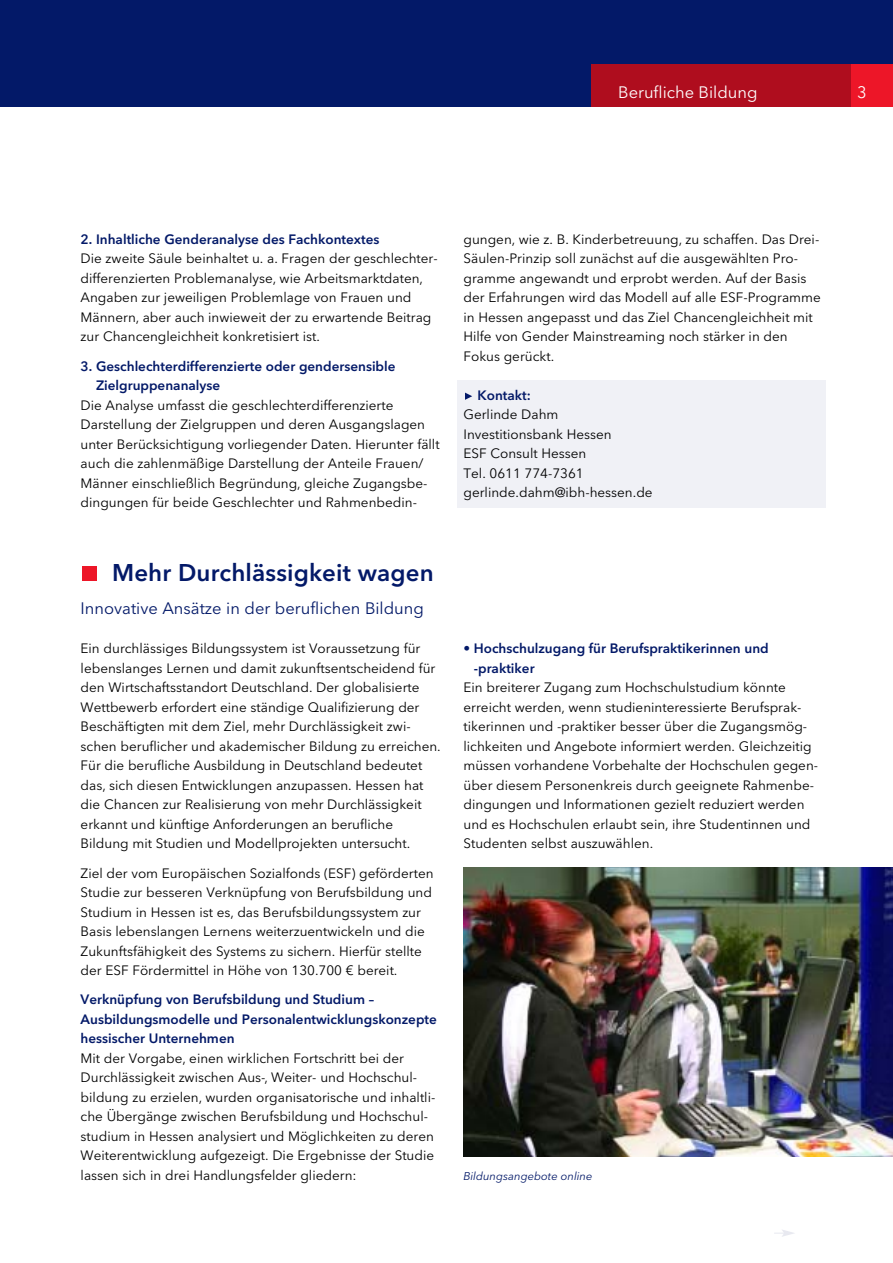
<style>
.page{position:relative;width:893px;height:1263px;background:#fff}
.page>*{position:absolute;margin:0;border:0;box-sizing:border-box;transform-origin:0 0}
.t1{font:600 24px "Avenir Next LT Pro";letter-spacing:.005em;color:#031968}
.t2{font:16.5px "Avenir Next LT Pro";color:#031968}
.t3{font:16.5px "Avenir Next LT Pro";color:#fff}
.t4{font:13.5px/19.5px "Avenir Next LT Pro";color:#000}
.t5{font:600 13.5px/19.5px "Avenir Next LT Pro";color:#031968}
.t6{font:italic 11.25px "Avenir Next LT Pro";color:#031968}
</style>
<div class="page">
<div style="left:457px;top:381px;width:368px;height:127px;background:#f0f1f6"></div>
<div style="left:0;top:0;width:892px;height:106px;background:#031968"></div>
<div style="left:850px;top:64px;width:42px;height:42px;background:#ed1628"></div>
<div style="left:591px;top:64px;width:259px;height:42px;background:#af0d1e"></div>
<div style="left:82px;top:566px;width:15px;height:15px;background:#ed1628"></div>
<svg style="left:465px;top:393px;width:7px;height:7px"></svg>
<img style="left:463px;top:867px;width:429px;height:290px">
<svg style="left:774px;top:1230px;width:20px;height:7px"></svg>
<p class="t3" style="left:618px;top:85px;width:141px">Berufliche Bildung</p>
<p class="t3" style="left:857px;top:85px;width:11px">3</p>
<p class="t5" style="left:81px;top:231px;width:300px">2. Inhaltliche Genderanalyse des Fachkontextes</p>
<p class="t4" style="left:81px;top:250px;width:358px">Die zweite Säule beinhaltet u. a. Fragen der geschlechter&shy;differenzierten Problemanalyse, wie Arbeitsmarktdaten, Angaben zur jeweiligen Problemlage von Frauen und Männern, aber auch inwieweit der zu erwartende Beitrag zur Chancengleichheit konkretisiert ist.</p>
<p class="t5" style="left:96px;top:357px;width:301px;text-indent:-15px">3. Geschlechterdifferenzierte oder gendersensible<br>Zielgruppenanalyse</p>
<p class="t4" style="left:81px;top:396px;width:360px">Die Analyse umfasst die geschlechterdifferenzierte Darstellung der Zielgruppen und deren Ausgangslagen unter Berücksichtigung vorliegender Daten. Hierunter fällt auch die zahlenmäßige Darstellung der Anteile Frauen/ Männer einschließlich Begründung, gleiche Zugangsbe&shy;dingungen für beide Geschlechter und Rahmenbedin-</p>
<h1 class="t1" style="left:112px;top:563px;width:323px">Mehr Durchlässigkeit wagen</h1>
<p class="t2" style="left:81px;top:602px;width:345px">Innovative Ansätze in der beruflichen Bildung</p>
<p class="t4" style="left:81px;top:640px;width:361px">Ein durchlässiges Bildungssystem ist Voraussetzung für lebenslanges Lernen und damit zukunftsentscheidend für den Wirtschaftsstandort Deutschland. Der globalisierte Wettbewerb erfordert eine ständige Qualifizierung der Beschäftigten mit dem Ziel, mehr Durchlässigkeit zwi&shy;schen beruflicher und akademischer Bildung zu erreichen.<br>Für die berufliche Ausbildung in Deutschland bedeutet das, sich diesen Entwicklungen anzupassen. Hessen hat die Chancen zur Realisierung von mehr Durchlässigkeit erkannt und künftige Anforderungen an berufliche Bildung mit Studien und Modellprojekten untersucht.</p>
<p class="t4" style="left:81px;top:864px;width:354px">Ziel der vom Europäischen Sozialfonds (ESF) geförderten Studie zur besseren Verknüpfung von Berufsbildung und Studium in Hessen ist es, das Berufsbildungssystem zur Basis lebenslangen Lernens weiterzuentwickeln und die Zukunftsfähigkeit des Systems zu sichern. Hierfür stellte der ESF Fördermittel in Höhe von 130.700 € bereit.</p>
<p class="t5" style="left:81px;top:991px;width:358px">Verknüpfung von Berufsbildung und Studium –<br>Ausbildungsmodelle und Personalentwicklungskonzepte hessischer Unternehmen</p>
<p class="t4" style="left:81px;top:1050px;width:356px">Mit der Vorgabe, einen wirklichen Fortschritt bei der Durchlässigkeit zwischen Aus-, Weiter- und Hochschul&shy;bildung zu erzielen, wurden organisatorische und inhaltli&shy;che Übergänge zwischen Berufsbildung und Hochschul&shy;studium in Hessen analysiert und Möglichkeiten zu deren Weiterentwicklung aufgezeigt. Die Ergebnisse der Studie lassen sich in drei Handlungsfelder gliedern:</p>
<p class="t4" style="left:463px;top:231px;width:359px">gungen, wie z. B. Kinderbetreuung, zu schaffen. Das Drei-Säulen-Prinzip soll zunächst auf die ausgewählten Pro&shy;gramme angewandt und erprobt werden. Auf der Basis der Erfahrungen wird das Modell auf alle ESF-Programme in Hessen angepasst und das Ziel Chancengleichheit mit Hilfe von Gender Mainstreaming noch stärker in den Fokus gerückt.</p>
<p class="t5" style="left:477px;top:387px;width:55px">Kontakt:</p>
<p class="t4" style="left:463px;top:406px;width:191px">Gerlinde Dahm<br>Investitionsbank Hessen<br>ESF Consult Hessen<br>Tel. 0611 774-7361 gerlinde.dahm@ibh-hessen.de</p>
<p class="t5" style="left:474px;top:640px;width:296px;text-indent:-10px">• Hochschulzugang für Berufspraktikerinnen und -praktiker</p>
<p class="t4" style="left:463px;top:679px;width:356px">Ein breiterer Zugang zum Hochschulstudium könnte erreicht werden, wenn studieninteressierte Berufsprak&shy;tikerinnen und -praktiker besser über die Zugangsmög&shy;lichkeiten und Angebote informiert werden. Gleichzeitig müssen vorhandene Vorbehalte der Hochschulen gegen&shy;über diesem Personenkreis durch geeignete Rahmenbe&shy;dingungen und Informationen gezielt reduziert werden und es Hochschulen erlaubt sein, ihre Studentinnen und Studenten selbst auszuwählen.</p>
<p class="t6" style="left:463px;top:1172px;width:130px">Bildungsangebote online</p>
</div>
